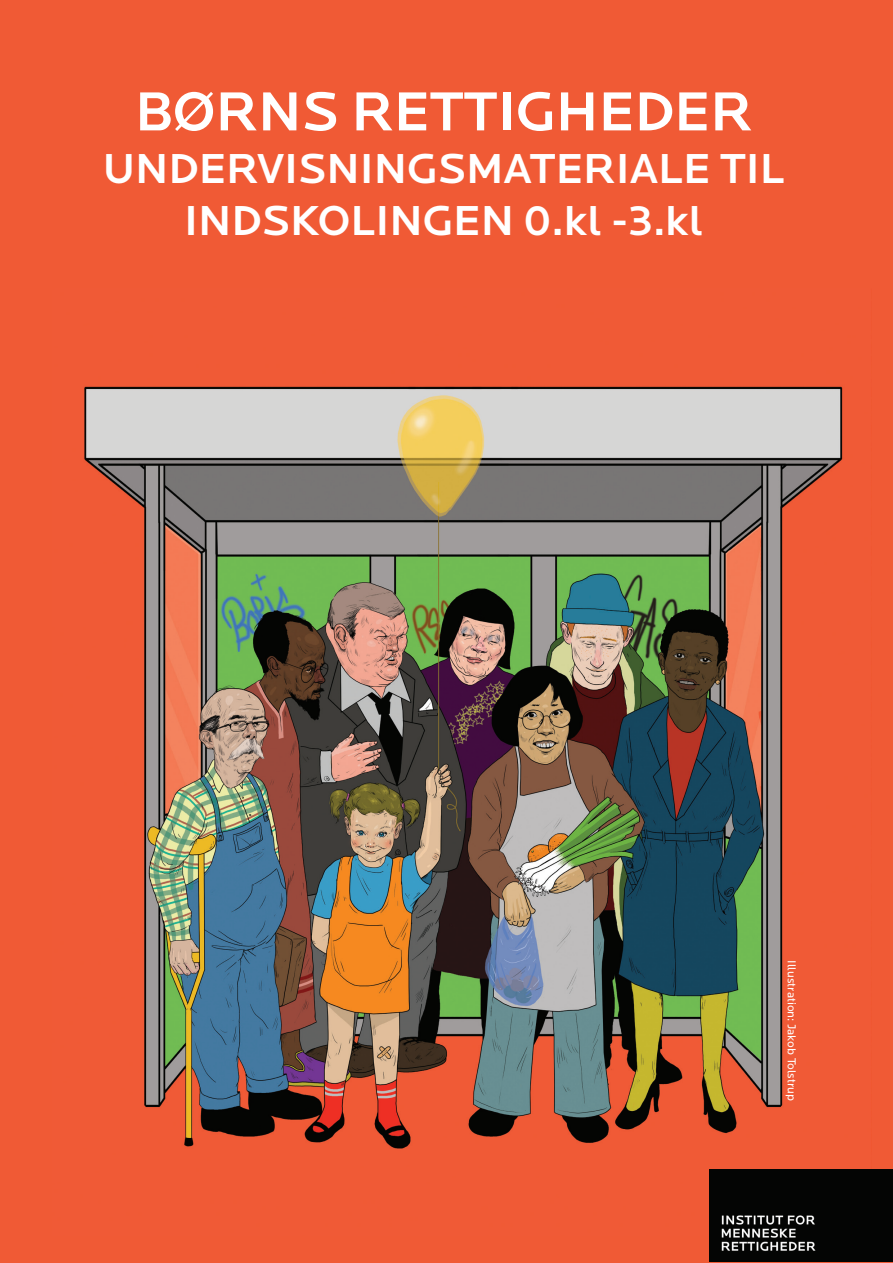
<style>
.page{position:relative;width:893px;height:1263px;background:#f05a35}
.page>*{position:absolute;margin:0;border:0;box-sizing:border-box;transform-origin:0 0}
.t1{font:500 57px "Locator";color:#fff}
.t2{font:500 43.5px/52.2px "Locator";color:#fff;text-align:center}
.t3{font:12px "Locator";color:#fff}
</style>
<div class="page">
<img style="left:84px;top:386px;width:759px;height:849px">
<img style="left:710px;top:1169px;width:183px;height:92px">
<h1 class="t1" style="left:135px;top:80px;width:619px">BØRNS RETTIGHEDER</h1>
<p class="t2" style="left:103px;top:143px;width:683px">UNDERVISNINGSMATERIALE TIL<br>INDSKOLINGEN 0.kl -3.kl</p>
<p class="t3" style="left:798px;top:960px;width:142px;rotate:90deg">Illustration: Jakob Tolstrup</p>
</div>
